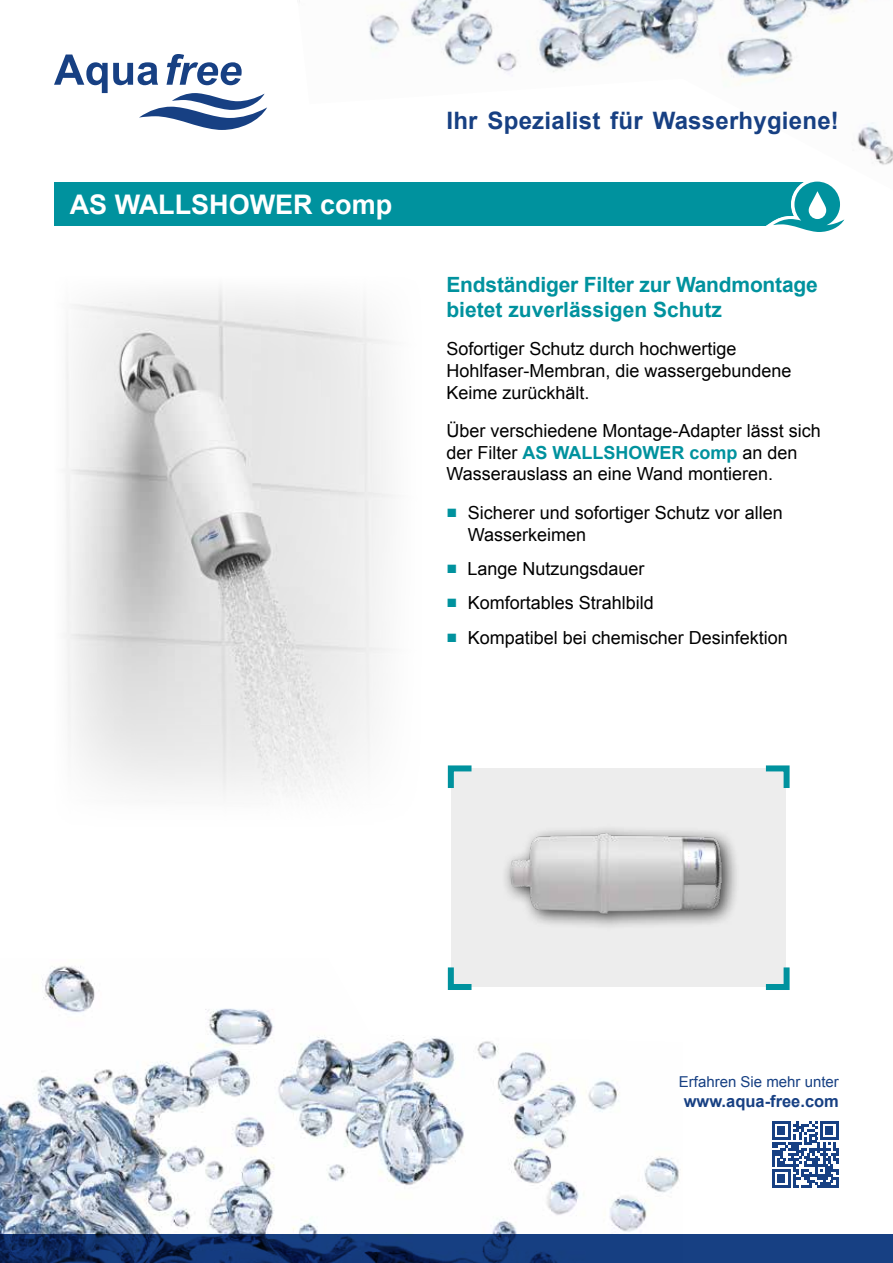
<style>
.page{position:relative;width:893px;height:1263px;background:#fff}
.page>*{position:absolute;margin:0;border:0;box-sizing:border-box;transform-origin:0 0}
.t1{font:700 27px "Arial";color:#fff}
.t2{font:700 24px "Arial";letter-spacing:.01em;color:#174083}
.t3{font:700 21px/25.2px "Arial";letter-spacing:-.01em;color:#00929e}
.t4{font:18px/21.6px "Arial";color:#000}
.t5{font:700 16.5px "Arial";color:#174083}
.t6{font:15px "Arial";color:#174083}
.s1{font-weight:700;color:#00929e}
.s2{color:#00929e}
</style>
<div class="page">
<img style="left:299px;top:0;width:594px;height:165px">
<img style="left:0;top:966px;width:682px;height:268px">
<svg style="left:0;top:1234px;width:893px;height:29px;background:#123674"></svg>
<svg style="left:54px;top:54px;width:213px;height:76px"></svg>
<svg style="left:772px;top:1121px;width:67px;height:67px"></svg>
<hr style="left:820px;top:1121px;width:19px;height:3px;background:#174083">
<div style="left:54px;top:182px;width:764px;height:44px;background:#00929e"></div>
<svg style="left:766px;top:181px;width:79px;height:51px"></svg>
<img style="left:64px;top:287px;width:331px;height:507px">
<div style="left:451px;top:768px;width:335px;height:218px;background:#ededed"></div>
<svg style="left:447px;top:765px;width:25px;height:23px"></svg>
<svg style="left:445px;top:966px;width:32px;height:27px"></svg>
<svg style="left:765px;top:765px;width:25px;height:23px"></svg>
<svg style="left:760px;top:967px;width:30px;height:23px"></svg>
<img style="left:505px;top:829px;width:232px;height:98px">
<h1 class="t1" style="left:70px;top:186px;width:324px">AS WALLSHOWER comp</h1>
<h2 class="t2" style="left:446px;top:104px;width:394px">Ihr Spezialist für Wasserhygiene!</h2>
<p class="t3" style="left:446px;top:272px;width:373px">Endständiger Filter zur Wandmontage bietet zuverlässigen Schutz</p>
<p class="t4" style="left:446px;top:338px;width:347px">Sofortiger Schutz durch hochwertige<br>Hohlfaser-Membran, die wassergebundene<br>Keime zurückhält.</p>
<p class="t4" style="left:446px;top:420px;width:376px">Über verschiedene Montage-Adapter lässt sich der Filter <span class="s1">AS WALLSHOWER comp</span> an den<br>Wasserauslass an eine Wand montieren.</p>
<p class="t4" style="left:468px;top:502px;width:317px;text-indent:-21px"><span class="s2">■</span> Sicherer und sofortiger Schutz vor allen<br>Wasserkeimen</p>
<p class="t4" style="left:446px;top:558px;width:199px"><span class="s2">■</span> Lange Nutzungsdauer</p>
<p class="t4" style="left:446px;top:592px;width:209px"><span class="s2">■</span> Komfortables Strahlbild</p>
<p class="t4" style="left:446px;top:627px;width:343px"><span class="s2">■</span> Kompatibel bei chemischer Desinfektion</p>
<p class="t6" style="left:679px;top:1072px;width:162px">Erfahren Sie mehr unter</p>
<p class="t5" style="left:684px;top:1090px;width:157px">www.aqua-free.com</p>
</div>
